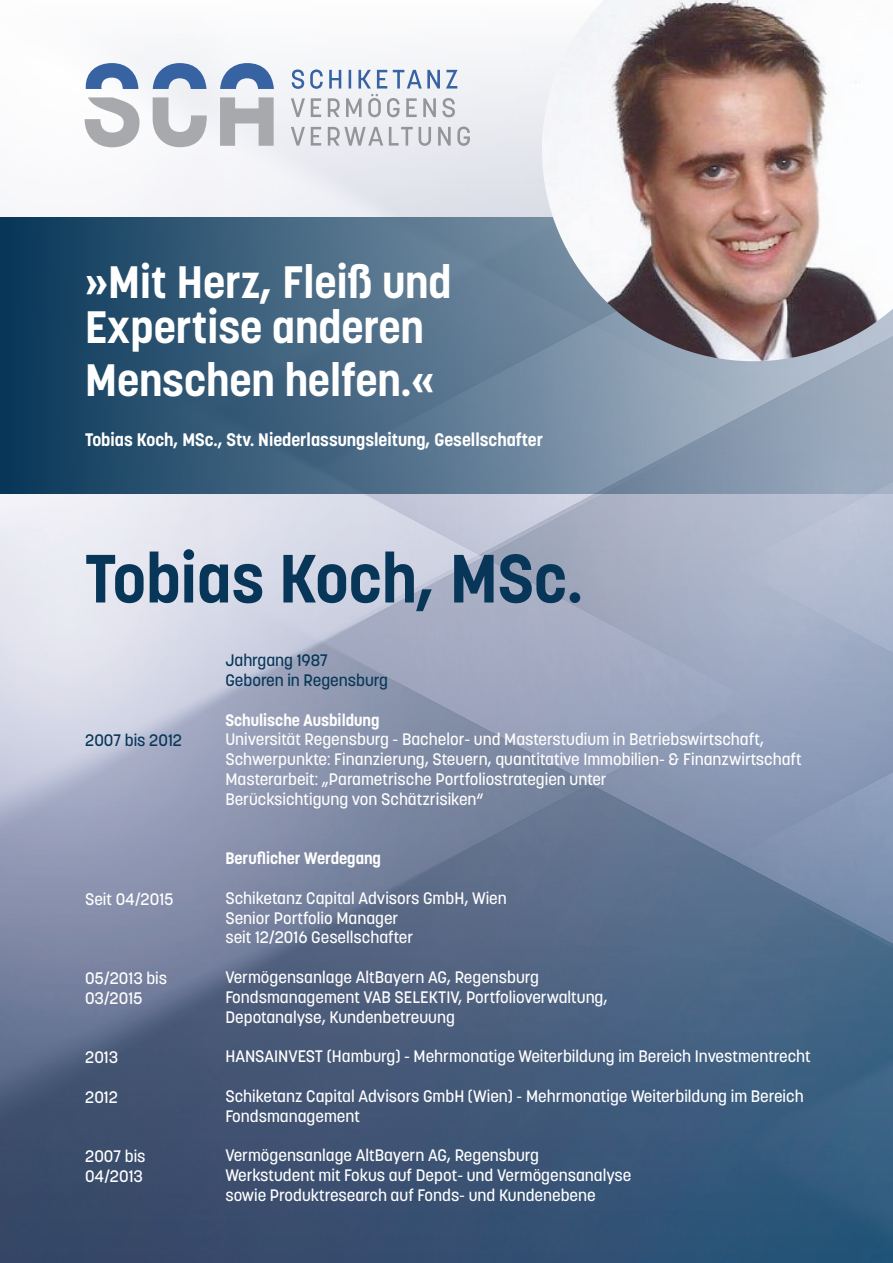
<style>
.page{position:relative;width:893px;height:1263px;background:#fff}
.page>*{position:absolute;margin:0;border:0;box-sizing:border-box;transform-origin:0 0}
.t1{font:700 67.5px "Korolev";color:#073658}
.t2{font:700 45px/45px "Korolev";color:#fff}
.t3{font:700 18px "Korolev";color:#fff}
.t4{font:500 16.5px/19.8px "Korolev";color:#fff}
.t5{font:500 16.5px/19.8px "Korolev";color:#073658}
.t6{font:700 16.5px "Korolev";color:#fff}
</style>
<div class="page">
<img style="left:0;top:49px;width:893px;height:1214px">
<svg style="left:86px;top:63px;width:52px;height:26px"></svg>
<svg style="left:85px;top:97px;width:54px;height:50px"></svg>
<svg style="left:153px;top:63px;width:54px;height:26px"></svg>
<svg style="left:153px;top:97px;width:54px;height:50px"></svg>
<svg style="left:220px;top:63px;width:54px;height:26px"></svg>
<svg style="left:220px;top:97px;width:54px;height:49px"></svg>
<svg style="left:291px;top:127px;width:179px;height:19px;background:#ced0d5"></svg>
<svg style="left:291px;top:69px;width:167px;height:48px"></svg>
<svg style="left:0;top:217px;width:893px;height:276px;background:#50708a"></svg>
<img style="left:542px;top:0;width:351px;height:361px">
<h2 class="t2" style="left:85px;top:260px;width:368px">»Mit Herz, Fleiß und<br>Expertise anderen</h2>
<h2 class="t2" style="left:85px;top:357px;width:351px">Menschen helfen.«</h2>
<p class="t3" style="left:85px;top:428px;width:460px">Tobias Koch, MSc., Stv. Niederlassungsleitung, Gesellschafter</p>
<h1 class="t1" style="left:85px;top:536px;width:499px">Tobias Koch, MSc.</h1>
<p class="t5" style="left:85px;top:731px;width:99px">2007 bis 2012</p>
<p class="t4" style="left:85px;top:889px;width:90px">Seit 04/2015</p>
<p class="t4" style="left:85px;top:968px;width:84px">05/2013 bis<br>03/2015</p>
<p class="t4" style="left:85px;top:1047px;width:35px">2013</p>
<p class="t4" style="left:85px;top:1087px;width:34px">2012</p>
<p class="t4" style="left:85px;top:1146px;width:62px">2007 bis<br>04/2013</p>
<p class="t5" style="left:225px;top:650px;width:164px">Jahrgang 1987<br>Geboren in Regensburg</p>
<p class="t6" style="left:225px;top:709px;width:156px">Schulische Ausbildung</p>
<p class="t4" style="left:225px;top:730px;width:578px">Universität Regensburg - Bachelor- und Masterstudium in Betriebswirtschaft, Schwerpunkte: Finanzierung, Steuern, quantitative Immobilien- &amp; Finanzwirtschaft Masterarbeit: „Parametrische Portfoliostrategien unter<br>Berücksichtigung von Schätzrisiken“</p>
<p class="t6" style="left:225px;top:848px;width:157px">Beruflicher Werdegang</p>
<p class="t4" style="left:225px;top:888px;width:283px">Schiketanz Capital Advisors GmbH, Wien<br>Senior Portfolio Manager<br>seit 12/2016 Gesellschafter</p>
<p class="t4" style="left:225px;top:967px;width:384px">Vermögensanlage AltBayern AG, Regensburg<br>Fondsmanagement VAB SELEKTIV, Portfolioverwaltung,<br>Depotanalyse, Kundenbetreuung</p>
<p class="t4" style="left:225px;top:1046px;width:587px">HANSAINVEST (Hamburg) - Mehrmonatige Weiterbildung im Bereich Investmentrecht</p>
<p class="t4" style="left:225px;top:1086px;width:580px">Schiketanz Capital Advisors GmbH (Wien) - Mehrmonatige Weiterbildung im Bereich<br>Fondsmanagement</p>
<p class="t4" style="left:225px;top:1145px;width:408px">Vermögensanlage AltBayern AG, Regensburg<br>Werkstudent mit Fokus auf Depot- und Vermögensanalyse sowie Produktresearch auf Fonds- und Kundenebene</p>
</div>
